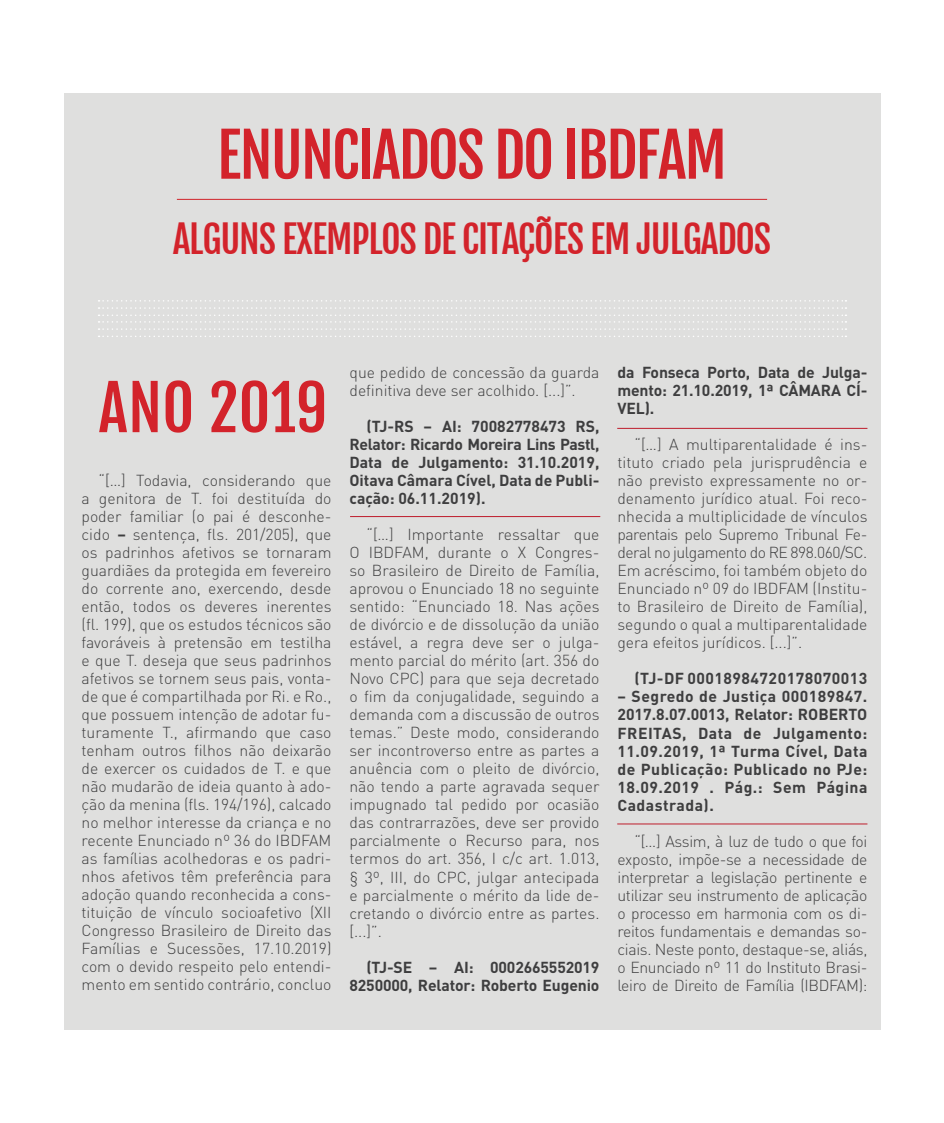
<style>
.page{position:relative;width:944px;height:1123px;background:#fff}
.page>*{position:absolute;margin:0;border:0;box-sizing:border-box;transform-origin:0 0}
.t1{font:61.5px "Fjalla One";letter-spacing:.01em;color:#d3232b}
.t2{font:60px "Fjalla One";letter-spacing:-.03em;color:#d3232b}
.t3{font:37.5px "Fjalla One";letter-spacing:-.03em;color:#d3232b}
.t4{font:300 15.75px/18px "DIN Pro";color:#3e3e3f;text-align:justify}
.t5{font:700 15.75px/18px "DIN Pro";color:#3e3e3f;text-align:justify}
.t6{font:700 15.75px "DIN Pro";letter-spacing:.03em;color:#3e3e3f}
.s1{font-weight:700}
</style>
<div class="page">
<div style="left:64px;top:93px;width:816px;height:936px;background:#dfdfde"></div>
<svg style="left:99px;top:300px;width:747px;height:1px"></svg>
<svg style="left:99px;top:307px;width:747px;height:30px"></svg>
<hr style="left:617px;top:428px;width:250px;height:1px;background:#be1d2c">
<hr style="left:350px;top:516px;width:250px;height:1px;background:#be1d2c">
<hr style="left:617px;top:823px;width:250px;height:1px;background:#be1d2c">
<hr style="left:177px;top:199px;width:590px;height:1px;background:#d1232a">
<h2 class="t2" style="left:217px;top:118px;width:511px">ENUNCIADOS DO IBDFAM</h2>
<h3 class="t3" style="left:173px;top:216px;width:600px">ALGUNS EXEMPLOS DE CITAÇÕES EM JULGADOS</h3>
<h1 class="t1" style="left:99px;top:370px;width:230px">ANO 2019</h1>
<p class="t4" style="left:82px;top:471px;width:251px;text-indent:17px">“[…] Todavia, considerando que a genitora de T. foi destituída do poder familiar (o pai é desconhe&shy;cido <span class="s1">–</span> sentença, fls. 201/205), que os padrinhos afetivos se tornaram guardiães da protegida em fevereiro do corrente ano, exercendo, desde então, todos os deveres inerentes (fl. 199), que os estudos técnicos são favoráveis à pretensão em testilha e que T. deseja que seus padrinhos afetivos se tornem seus pais, vonta&shy;de que é compartilhada por Ri. e Ro., que possuem intenção de adotar fu&shy;turamente T., afirmando que caso tenham outros filhos não deixarão de exercer os cuidados de T. e que não mudarão de ideia quanto à ado&shy;ção da menina (fls. 194/196), calcado no melhor interesse da criança e no recente Enunciado nº 36 do IBDFAM as famílias acolhedoras e os padri&shy;nhos afetivos têm preferência para adoção quando reconhecida a cons&shy;tituição de vínculo socioafetivo (XII Congresso Brasileiro de Direito das Famílias e Sucessões, 17.10.2019) com o devido respeito pelo entendi&shy;mento em sentido contrário, concluo</p>
<p class="t4" style="left:349px;top:363px;width:251px">que pedido de concessão da guarda definitiva deve ser acolhido. [...]”.</p>
<p class="t5" style="left:349px;top:417px;width:251px;text-indent:17px">(TJ-RS – AI: 70082778473 RS, Relator: Ricardo Moreira Lins Pastl, Data de Julgamento: 31.10.2019, Oitava Câmara Cível, Data de Publi&shy;cação: 06.11.2019).</p>
<p class="t4" style="left:349px;top:525px;width:251px;text-indent:17px">“[…] Importante ressaltar que O IBDFAM, durante o X Congres&shy;so Brasileiro de Direito de Família, aprovou o Enunciado 18 no seguinte sentido: “Enunciado 18. Nas ações de divórcio e de dissolução da união estável, a regra deve ser o julga&shy;mento parcial do mérito (art. 356 do Novo CPC) para que seja decretado o fim da conjugalidade, seguindo a demanda com a discussão de outros temas.” Deste modo, considerando ser incontroverso entre as partes a anuência com o pleito de divórcio, não tendo a parte agravada sequer impugnado tal pedido por ocasião das contrarrazões, deve ser provido parcialmente o Recurso para, nos termos do art. 356, I c/c art. 1.013, § 3º, III, do CPC, julgar antecipada e parcialmente o mérito da lide de&shy;cretando o divórcio entre as partes. [...]”.</p>
<p class="t5" style="left:349px;top:957px;width:251px;text-align:right">(TJ-SE – AI: 0002665552019<br>8250000, Relator: Roberto Eugenio</p>
<p class="t5" style="left:617px;top:363px;width:251px">da Fonseca Porto, Data de Julga&shy;mento: 21.10.2019, 1ª CÂMARA CÍ-VEL).</p>
<p class="t4" style="left:617px;top:435px;width:251px;text-indent:17px">“[…] A multiparentalidade é ins&shy;tituto criado pela jurisprudência e não previsto expressamente no or&shy;denamento jurídico atual. Foi reco&shy;nhecida a multiplicidade de vínculos parentais pelo Supremo Tribunal Fe&shy;deral no julgamento do RE 898.060/SC.<br>Em acréscimo, foi também objeto do Enunciado nº 09 do IBDFAM (Institu&shy;to Brasileiro de Direito de Família), segundo o qual a multiparentalidade gera efeitos jurídicos. [...]”.</p>
<p class="t6" style="left:634px;top:668px;width:234px">(TJ-DF 00018984720178070013</p>
<p class="t5" style="left:617px;top:687px;width:251px">– Segredo de Justiça 000189847.<br>2017.8.07.0013, Relator: ROBERTO FREITAS, Data de Julgamento:<br>11.09.2019, 1ª Turma Cível, Data de Publicação: Publicado no PJe:<br>18.09.2019 . Pág.: Sem Página Cadastrada).</p>
<p class="t4" style="left:617px;top:831px;width:251px;text-indent:17px">“[…] Assim, à luz de tudo o que foi exposto, impõe-se a necessidade de interpretar a legislação pertinente e utilizar seu instrumento de aplicação o processo em harmonia com os di&shy;reitos fundamentais e demandas so&shy;ciais. Neste ponto, destaque-se, aliás, o Enunciado nº 11 do Instituto Brasi&shy;leiro de Direito de Família (IBDFAM):</p>
</div>
